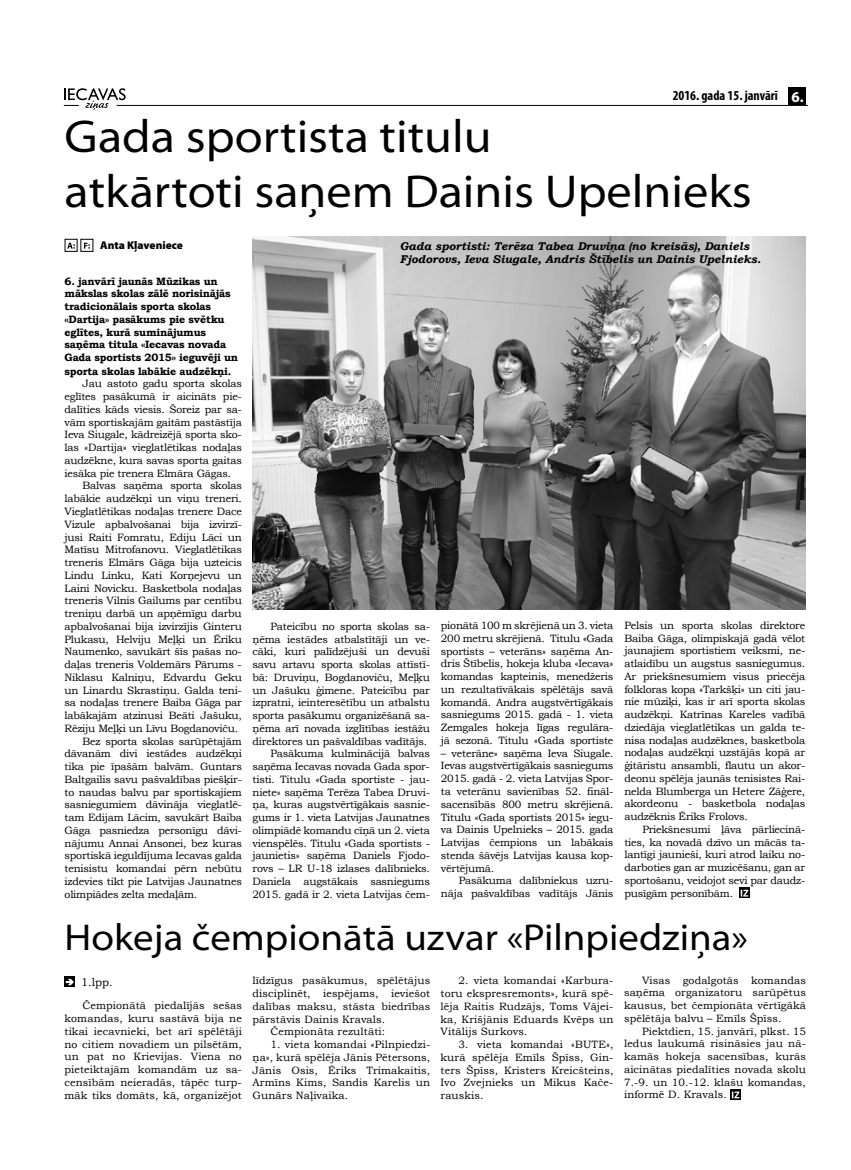
<style>
.page{position:relative;width:851px;height:1170px;background:#fff}
.page>*{position:absolute;margin:0;border:0;box-sizing:border-box;transform-origin:0 0}
.t1{font:semi-expanded 46.25px/55.5px "Myriad Pro";color:#000}
.t2{font:semi-expanded 37.5px "Myriad Pro";color:#000}
.t3{font:700 condensed 13.75px "Myriad Pro";color:#000}
.t4{font:italic 700 11.25px/13.5px "Bookman Old Style";color:#000}
.t5{font:900 11.25px "Myriad Pro";color:#000}
.t6{font:11.25px "Bookman Old Style";color:#000}
.t7{font:10.62px/12.8px "Bookman Old Style";letter-spacing:-.02em;color:#000;text-align:justify}
.t8{font:700 10.62px/12.9px "Bookman Old Style";letter-spacing:-.02em;color:#000}
.t9{font:10.62px "Bookman Old Style";letter-spacing:.01em;color:#000}
.s1{font-stretch:normal;font-size:15px;color:#fff}
</style>
<div class="page">
<hr style="left:117px;top:105px;width:689px;height:1px;background:#000">
<svg style="left:64px;top:88px;width:62px;height:22px"></svg>
<div style="left:788px;top:87px;width:18px;height:18px;background:#000"></div>
<svg style="left:64px;top:976px;width:11px;height:11px"></svg>
<svg style="left:66px;top:978px;width:8px;height:7px"></svg>
<svg style="left:67px;top:243px;width:8px;height:6px"></svg>
<svg style="left:84px;top:243px;width:6px;height:6px"></svg>
<svg style="left:739px;top:887px;width:10px;height:11px"></svg>
<svg style="left:740px;top:889px;width:8px;height:7px"></svg>
<img style="left:252px;top:236px;width:553px;height:374px">
<div style="left:730px;top:1089px;width:10px;height:10px;background:#000"></div>
<svg style="left:731px;top:1091px;width:8px;height:7px"></svg>
<p class="t3" style="left:672px;top:87px;width:132px">2016. gada 15. janvārī <span class="s1">6.</span></p>
<h1 class="t1" style="left:64px;top:109px;width:688px">Gada sportista titulu<br>atkārtoti saņem Dainis Upelnieks</h1>
<p class="t5" style="left:100px;top:238px;width:84px">Anta Kļaveniece</p>
<p class="t8" style="left:65px;top:274px;width:175px">6. janvārī jaunās Mūzikas un mākslas skolas zālē norisinājās tradicionālais sporta skolas «Dartija» pasākums pie svētku eglītes, kurā suminājumus saņēma titula «Iecavas novada<br>Gada sportists 2015» ieguvēji un sporta skolas labākie audzēkņi.</p>
<p class="t7" style="left:65px;top:377px;width:179px;text-indent:18px">Jau astoto gadu sporta skolas eglītes pasākumā ir aicināts pie&shy;dalīties kāds viesis. Šoreiz par sa&shy;vām sportiskajām gaitām pastāstīja Ieva Siugale, kādreizējā sporta sko&shy;las «Dartija» vieglatlētikas nodaļas audzēkne, kura savas sporta gaitas iesāka pie trenera Elmāra Gāgas.</p>
<p class="t7" style="left:83px;top:479px;width:161px">Balvas saņēma sporta skolas</p>
<p class="t7" style="left:65px;top:492px;width:179px">labākie audzēkņi un viņu treneri.</p>
<p class="t7" style="left:65px;top:505px;width:179px">Vieglatlētikas nodaļas trenere Dace</p>
<p class="t7" style="left:65px;top:517px;width:179px">Vizule apbalvošanai bija izvirzī-</p>
<p class="t7" style="left:65px;top:530px;width:179px">jusi Raiti Fomratu, Ediju Lāci un</p>
<p class="t7" style="left:65px;top:543px;width:179px">Matīsu Mitrofanovu. Vieglatlētikas</p>
<p class="t7" style="left:65px;top:556px;width:179px">treneris Elmārs Gāga bija uzteicis</p>
<p class="t7" style="left:65px;top:568px;width:179px">Lindu Linku, Kati Korņejevu un</p>
<p class="t7" style="left:65px;top:581px;width:179px">Laini Novicku. Basketbola nodaļas</p>
<p class="t7" style="left:65px;top:594px;width:179px">treneris Vilnis Gailums par centību</p>
<p class="t7" style="left:65px;top:607px;width:179px">treniņu darbā un apņēmīgu darbu</p>
<p class="t7" style="left:65px;top:619px;width:179px">apbalvošanai bija izvirzījis Ginteru</p>
<p class="t7" style="left:65px;top:632px;width:179px">Plukasu, Helviju Meļķi un Ēriku</p>
<p class="t7" style="left:65px;top:645px;width:179px">Naumenko, savukārt šīs pašas no-</p>
<p class="t7" style="left:65px;top:658px;width:179px">daļas treneris Voldemārs Pārums -</p>
<p class="t7" style="left:65px;top:670px;width:179px">Niklasu Kalniņu, Edvardu Geku</p>
<p class="t7" style="left:65px;top:683px;width:179px">un Linardu Skrastiņu. Galda teni-</p>
<p class="t7" style="left:65px;top:696px;width:179px">sa nodaļas trenere Baiba Gāga par</p>
<p class="t7" style="left:65px;top:709px;width:179px">labākajām atzinusi Beāti Jašuku,</p>
<p class="t7" style="left:65px;top:721px;width:175px">Rēziju Meļķi un Līvu Bogdanoviču.</p>
<p class="t7" style="left:83px;top:734px;width:161px">Bez sporta skolas sarūpētajām</p>
<p class="t7" style="left:65px;top:747px;width:179px">dāvanām divi iestādes audzēkņi</p>
<p class="t7" style="left:65px;top:760px;width:179px">tika pie īpašām balvām. Guntars</p>
<p class="t7" style="left:65px;top:772px;width:179px">Baltgailis savu pašvaldības piešķir-</p>
<p class="t7" style="left:65px;top:785px;width:179px">to naudas balvu par sportiskajiem</p>
<p class="t7" style="left:65px;top:798px;width:179px">sasniegumiem dāvināja vieglatlē-</p>
<p class="t7" style="left:65px;top:811px;width:179px">tam Edijam Lācim, savukārt Baiba</p>
<p class="t7" style="left:65px;top:823px;width:179px">Gāga pasniedza personīgu dāvi-</p>
<p class="t7" style="left:65px;top:836px;width:179px">nājumu Annai Ansonei, bez kuras</p>
<p class="t7" style="left:65px;top:849px;width:179px">sportiskā ieguldījuma Iecavas galda</p>
<p class="t7" style="left:65px;top:862px;width:179px">tenisistu komandai pērn nebūtu</p>
<p class="t7" style="left:65px;top:874px;width:179px">izdevies tikt pie Latvijas Jaunatnes</p>
<p class="t7" style="left:65px;top:887px;width:134px">olimpiādes zelta medaļām.</p>
<p class="t4" style="left:400px;top:239px;width:362px">Gada sportisti: Terēza Tabea Druviņa (no kreisās), Daniels<br>Fjodorovs, Ieva Siugale, Andris Štībelis un Dainis Upelnieks.</p>
<p class="t7" style="left:252px;top:620px;width:179px;text-align:right">Pateicību no sporta skolas sa&shy;ņēma iestādes atbalstītāji un ve&shy;cāki, kuri palīdzējuši un devuši savu artavu sporta skolas attīstī&shy;bā: Druviņu, Bogdanoviču, Meļķu un Jašuku ģimene. Pateicību par izpratni, ieinteresētību un atbalstu sporta pasākumu organizēšanā sa&shy;ņēma arī novada izglītības iestāžu direktores un pašvaldības vadītājs.<br>Pasākuma kulminācijā balvas saņēma Iecavas novada Gada spor&shy;tisti. Titulu «Gada sportiste - jau&shy;niete» saņēma Terēza Tabea Druvi&shy;ņa, kuras augstvērtīgākais sasnie&shy;gums ir 1. vieta Latvijas Jaunatnes olimpiādē komandu cīņā un 2. vieta vienspēlēs. Titulu «Gada sportists - jaunietis» saņēma Daniels Fjodo&shy;rovs – LR U-18 izlases dalībnieks.<br>Daniela augstākais sasniegums 2015. gadā ir 2. vieta Latvijas čem-</p>
<p class="t7" style="left:441px;top:619px;width:174px">pionātā 100 m skrējienā un 3. vieta 200 metru skrējienā. Titulu «Gada sportists – veterāns» saņēma An&shy;dris Štībelis, hokeja kluba «Iecava» komandas kapteinis, menedžeris un rezultatīvākais spēlētājs savā komandā. Andra augstvērtīgākais sasniegums 2015. gadā - 1. vieta Zemgales hokeja līgas regulāra&shy;jā sezonā. Titulu «Gada sportiste</p>
<p class="t7" style="left:441px;top:746px;width:174px">– veterāne» saņēma Ieva Siugale.<br>Ievas augstvērtīgākais sasniegums 2015. gadā - 2. vieta Latvijas Spor&shy;ta veterānu savienības 52. fināl&shy;sacensībās 800 metru skrējienā.<br>Titulu «Gada sportists 2015» iegu&shy;va Dainis Upelnieks – 2015. gada Latvijas čempions un labākais stenda šāvējs Latvijas kausa kop&shy;vērtējumā.</p>
<p class="t7" style="left:441px;top:874px;width:174px;text-align:right">Pasākuma dalībniekus uzru&shy;nāja pašvaldības vadītājs Jānis</p>
<p class="t7" style="left:624px;top:618px;width:182px">Pelsis un sporta skolas direktore Baiba Gāga, olimpiskajā gadā vēlot jaunajiem sportistiem veiksmi, ne&shy;atlaidību un augstus sasniegumus.<br>Ar priekšnesumiem visus priecēja folkloras kopa «Tarkšķi» un citi jau&shy;nie mūziķi, kas ir arī sporta skolas audzēkņi. Katrīnas Kareles vadībā dziedāja vieglatlētikas un galda te&shy;nisa nodaļas audzēknes, basketbola nodaļas audzēkņi uzstājās kopā ar ģitāristu ansambli, flautu un akor&shy;deonu spēlēja jaunās tenisistes Rai&shy;nelda Blumberga un Hetere Zāģere, akordeonu - basketbola nodaļas audzēknis Ēriks Frolovs.</p>
<p class="t7" style="left:624px;top:822px;width:182px;text-indent:18px">Priekšnesumi ļāva pārliecinā&shy;ties, ka novadā dzīvo un mācās ta&shy;lantīgi jaunieši, kuri atrod laiku no&shy;darboties gan ar muzicēšanu, gan ar sportošanu, veidojot sevi par daudz&shy;pusīgām personībām.</p>
<h2 class="t2" style="left:64px;top:916px;width:684px">Hokeja čempionātā uzvar «Pilnpiedziņa»</h2>
<p class="t7" style="left:440px;top:974px;width:174px;text-indent:18px">2. vieta komandai «Karbura&shy;toru ekspresremonts», kurā spē&shy;lēja Raitis Rudzājs, Toms Vājei&shy;ka, Krišjānis Eduards Kvēps un Vitālijs Surkovs.</p>
<p class="t7" style="left:440px;top:1038px;width:174px;text-indent:18px">3. vieta komandai «BUTE», kurā spēlēja Emīls Špīss, Gin&shy;ters Špīss, Kristers Kreicšteins, Ivo Zvejnieks un Mikus Kače&shy;rauskis.</p>
<p class="t7" style="left:624px;top:973px;width:183px;text-indent:18px">Visas godalgotās komandas saņēma organizatoru sarūpētus kausus, bet čempionāta vērtīgākā spēlētāja balvu – Emīls Špīss.</p>
<p class="t7" style="left:624px;top:1024px;width:183px;text-indent:18px">Piektdien, 15. janvārī, plkst. 15 ledus laukumā risināsies jau nā&shy;kamās hokeja sacensības, kurās aicinātas piedalīties novada skolu 7.-9. un 10.-12. klašu komandas, informē D. Kravals.</p>
<p class="t9" style="left:252px;top:973px;width:179px">līdzīgus pasākumus, spēlētājus</p>
<p class="t9" style="left:252px;top:986px;width:179px">disciplinēt, iespējams, ieviešot</p>
<p class="t9" style="left:252px;top:999px;width:179px">dalības maksu, stāsta biedrības</p>
<p class="t9" style="left:252px;top:1012px;width:134px">pārstāvis Dainis Kravals.</p>
<p class="t9" style="left:270px;top:1024px;width:116px">Čempionāta rezultāti:</p>
<p class="t7" style="left:252px;top:1038px;width:179px;text-indent:18px">1. vieta komandai «Pilnpiedzi&shy;ņa», kurā spēlēja Jānis Pētersons, Jānis Osis, Ēriks Trimakaitis, Armīns Kims, Sandis Karelis un Gunārs Naļivaika.</p>
<p class="t6" style="left:81px;top:974px;width:33px">1.lpp.</p>
<p class="t7" style="left:64px;top:999px;width:179px;text-indent:18px">Čempionātā piedalījās sešas komandas, kuru sastāvā bija ne tikai iecavnieki, bet arī spēlētāji no citiem novadiem un pilsētām, un pat no Krievijas. Viena no pieteiktajām komandām uz sa&shy;censībām neieradās, tāpēc turp&shy;māk tiks domāts, kā, organizējot</p>
</div>
